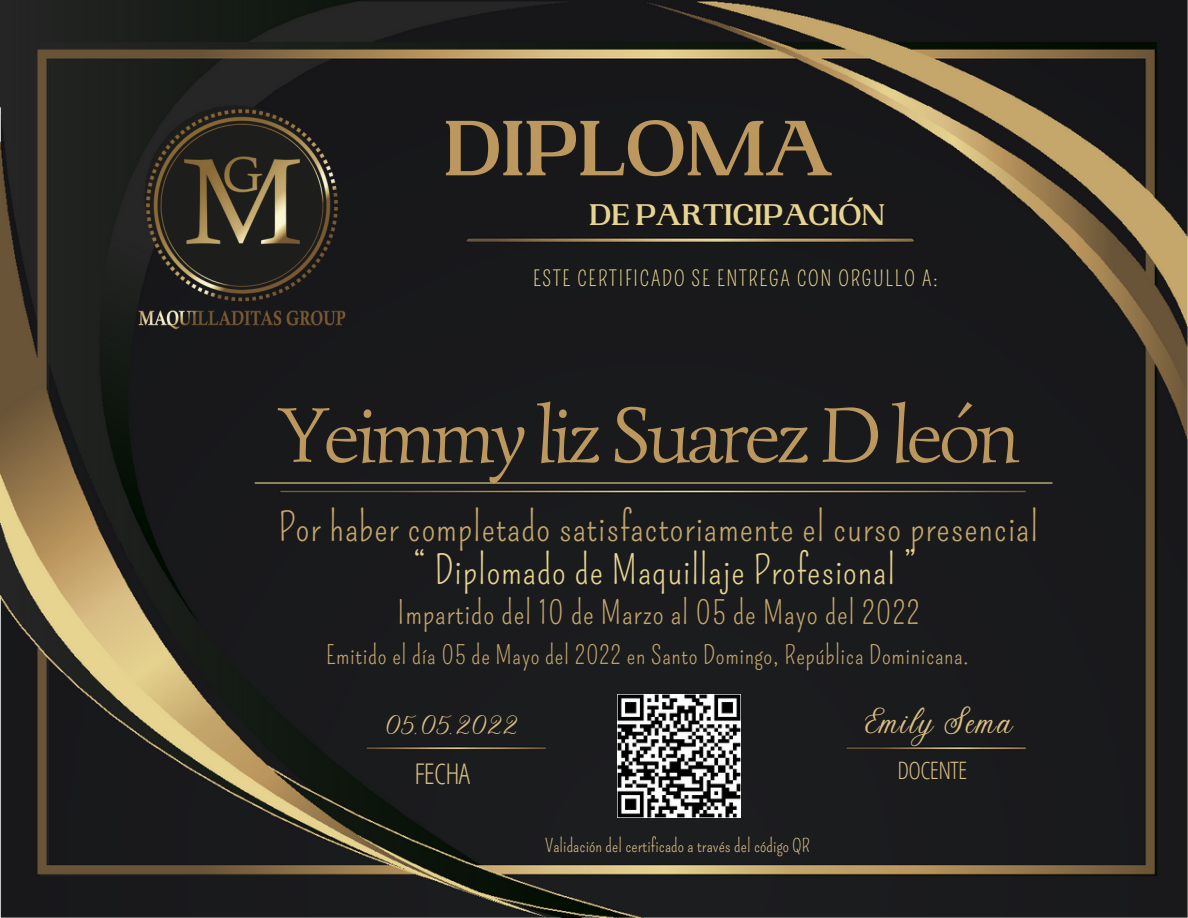
<style>
.page{position:relative;width:1188px;height:918px;background:#fff}
.page>*{position:absolute;margin:0;border:0;box-sizing:border-box;transform-origin:0 0}
.t1{font:700 82.5px "PP Woodland";letter-spacing:-.025em;color:#bc975e}
.t2{font:79.95px "Simonetta";letter-spacing:-.045em;color:#bc975e}
.t3{font:39.15px "Pompiere";letter-spacing:.025em;color:#c5a76c}
.t4{font:39.15px "Pompiere";letter-spacing:.025em;color:#e7d491}
.t5{font:36px "Stoic";letter-spacing:.05em;color:#d9be85}
.t6{font:31.5px "Pompiere";letter-spacing:.025em;color:#c5a76c}
.t7{font:700 31.5px "PP Woodland";letter-spacing:-.025em;color:#e7d491}
.t8{font:300 28.5px "Open Sans Condensed";letter-spacing:-.025em;color:#d9be85}
.t9{font:27px "Stoic";letter-spacing:.05em;color:#d9be85}
.t10{font:25.2px "Pompiere";letter-spacing:.025em;color:#c5a76c}
.t11{font:300 24px "Open Sans Condensed";letter-spacing:-.025em;color:#d9be85}
.t12{font:21px "Pompiere";letter-spacing:.08em;color:#e7d491}
.t13{font:18px "Pompiere";letter-spacing:.01em;color:#d9be85}
</style>
<div class="page">
<img style="left:0;top:0;width:1188px;height:918px">
<img style="left:100px;top:102px;width:285px;height:228px">
<hr style="left:255px;top:482px;width:797px;height:2px;background:#e7d491">
<img style="left:618px;top:694px;width:123px;height:123px">
<p class="t1" style="left:443px;top:101px;width:392px">DIPLOMA</p>
<p class="t7" style="left:589px;top:196px;width:298px">DE PARTICIPACIÓN</p>
<p class="t12" style="left:533px;top:266px;width:406px">ESTE CERTIFICADO SE ENTREGA CON ORGULLO A:</p>
<p class="t2" style="left:278px;top:385px;width:743px">Yeimmy liz Suarez D león</p>
<p class="t3" style="left:278px;top:504px;width:761px">Por haber completado satisfactoriamente el curso presencial</p>
<p class="t4" style="left:413px;top:547px;width:505px">“ Diplomado de Maquillaje Profesional ”</p>
<p class="t6" style="left:397px;top:595px;width:524px">Impartido del 10 de Marzo al 05 de Mayo del 2022</p>
<p class="t10" style="left:326px;top:640px;width:644px">Emitido el día 05 de Mayo del 2022 en Santo Domingo, República Dominicana.</p>
<p class="t9" style="left:385px;top:712px;width:133px">05.05.2022</p>
<p class="t5" style="left:862px;top:704px;width:151px">Emily Sema</p>
<p class="t8" style="left:415px;top:753px;width:57px">FECHA</p>
<p class="t11" style="left:898px;top:754px;width:71px">DOCENTE</p>
<p class="t13" style="left:545px;top:835px;width:266px">Validación del certificado a través del código QR</p>
</div>
